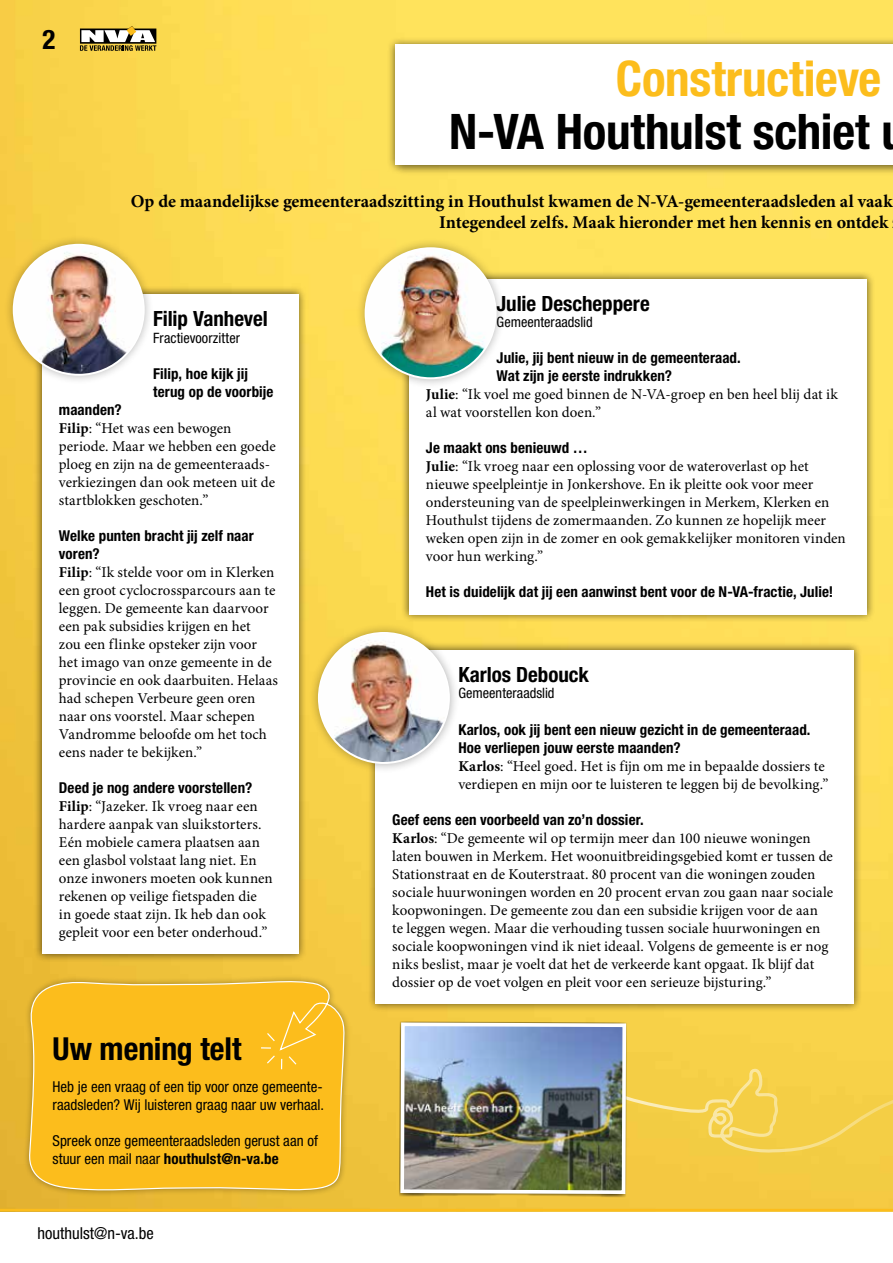
<style>
.page{position:relative;width:893px;height:1263px;background:#fff}
.page>*{position:absolute;margin:0;border:0;box-sizing:border-box;transform-origin:0 0}
.t1{font:700 condensed 49.05px "Helvetica Neue LT Std";letter-spacing:-.005em;color:#000}
.t2{font:700 condensed 49.05px "Helvetica Neue LT Std";letter-spacing:-.005em;color:#fcbd1c}
.t3{font:700 condensed 31.8px "Helvetica Neue LT Std";letter-spacing:-.005em;color:#000}
.t4{font:700 condensed 27px "Helvetica Neue LT Std";color:#000}
.t5{font:700 condensed 21px "Helvetica Neue LT Std";color:#000}
.t6{font:700 18px/21px "Minion Pro";letter-spacing:-.005em;color:#000;text-align:right}
.t7{font:condensed 16.5px "Helvetica Neue LT Std";color:#000}
.t8{font:15px/18px "Minion Pro";color:#000}
.t9{font:700 condensed 15px/18px "Helvetica Neue LT Std";letter-spacing:.005em;color:#000}
.t10{font:condensed 15px/18px "Helvetica Neue LT Std";color:#000}
.t11{font:condensed 14.25px "Helvetica Neue LT Std";color:#000}
.s1{font-weight:700}
</style>
<div class="page">
<img style="left:0;top:0;width:893px;height:1021px">
<div style="left:393px;top:42px;width:500px;height:135px;background:#fbdf5a"></div>
<div style="left:387px;top:36px;width:506px;height:137px;background:#000;opacity:.6"></div>
<div style="left:395px;top:45px;width:498px;height:120px;background:#fff"></div>
<svg style="left:26px;top:978px;width:320px;height:43px;background:#f7be29"></svg>
<div style="left:33px;top:286px;width:274px;height:676px;background:#000;opacity:.6"></div>
<div style="left:42px;top:294px;width:256px;height:660px;background:#fff"></div>
<div style="left:400px;top:270px;width:475px;height:353px;background:#000;opacity:.6"></div>
<div style="left:409px;top:279px;width:458px;height:335px;background:#fff"></div>
<div style="left:367px;top:641px;width:495px;height:371px;background:#000;opacity:.6"></div>
<div style="left:375px;top:650px;width:479px;height:353px;background:#fff"></div>
<div style="left:3px;top:234px;width:151px;height:151px;background:#000;opacity:.3"></div>
<img style="left:14px;top:245px;width:130px;height:130px;border-radius:65px">
<div style="left:355px;top:238px;width:151px;height:151px;background:#000;opacity:.3"></div>
<img style="left:366px;top:248px;width:130px;height:130px;border-radius:65px">
<div style="left:309px;top:623px;width:150px;height:150px;background:#000;opacity:.3"></div>
<img style="left:319px;top:633px;width:130px;height:130px;border-radius:65px">
<svg style="left:0;top:1021px;width:893px;height:190px;background:#dab649"></svg>
<svg style="left:80px;top:26px;width:76px;height:25px"></svg>
<h3 class="t4" style="left:43px;top:23px;width:14px">2</h3>
<h1 class="t2" style="left:616px;top:49px;width:267px">Constructieve</h1>
<h1 class="t1" style="left:449px;top:102px;width:422px">N-VA Houthulst schiet</h1>
<p class="t6" style="left:131px;top:190px;width:763px">Op de maandelijkse gemeenteraadszitting in Houthulst kwamen de N-VA-gemeenteraadsleden al vaak<br>Integendeel zelfs. Maak hieronder met hen kennis en ontdek</p>
<h3 class="t5" style="left:153px;top:306px;width:116px">Filip Vanhevel</h3>
<p class="t11" style="left:153px;top:330px;width:88px">Fractievoorzitter</p>
<p class="t9" style="left:153px;top:364px;width:122px">Filip, hoe kijk jij terug op de voorbije</p>
<p class="t9" style="left:59px;top:400px;width:64px">maanden?</p>
<p class="t8" style="left:59px;top:419px;width:218px"><span class="s1">Filip</span>: “Het was een bewogen periode. Maar we hebben een goede ploeg en zijn na de gemeenteraads&shy;verkiezingen dan ook meteen uit de startblokken geschoten.”</p>
<p class="t9" style="left:59px;top:526px;width:196px">Welke punten bracht jij zelf naar voren?</p>
<p class="t8" style="left:59px;top:563px;width:221px"><span class="s1">Filip</span>: “Ik stelde voor om in Klerken een groot cyclocrossparcours aan te leggen. De gemeente kan daarvoor een pak subsidies krijgen en het<br>zou een flinke opsteker zijn voor het imago van onze gemeente in de provincie en ook daarbuiten. Helaas had schepen Verbeure geen oren naar ons voorstel. Maar schepen<br>Vandromme beloofde om het toch eens nader te bekijken.”</p>
<p class="t9" style="left:59px;top:778px;width:195px">Deed je nog andere voorstellen?</p>
<p class="t8" style="left:59px;top:797px;width:215px"><span class="s1">Filip</span>: “Jazeker. Ik vroeg naar een hardere aanpak van sluikstorters.<br>Eén mobiele camera plaatsen aan een glasbol volstaat lang niet. En onze inwoners moeten ook kunnen rekenen op veilige fietspaden die in goede staat zijn. Ik heb dan ook gepleit voor een beter onderhoud.”</p>
<h2 class="t3" style="left:52px;top:1029px;width:190px">Uw mening telt</h2>
<p class="t10" style="left:52px;top:1077px;width:273px">Heb je een vraag of een tip voor onze gemeente&shy;raadsleden? Wij luisteren graag naar uw verhaal.</p>
<p class="t10" style="left:52px;top:1131px;width:267px">Spreek onze gemeenteraadsleden gerust aan of stuur een mail naar <span class="s1">houthulst@n-va.be</span></p>
<p class="t7" style="left:38px;top:1224px;width:118px">houthulst@n-va.be</p>
<h3 class="t5" style="left:497px;top:290px;width:155px">Julie Descheppere</h3>
<p class="t11" style="left:497px;top:314px;width:98px">Gemeenteraadslid</p>
<p class="t9" style="left:497px;top:349px;width:246px">Julie, jij bent nieuw in de gemeenteraad.<br>Wat zijn je eerste indrukken?</p>
<p class="t8" style="left:426px;top:386px;width:414px"><span class="s1">Julie</span>: “Ik voel me goed binnen de N-VA-groep en ben heel blij dat ik al wat voorstellen kon doen.”</p>
<p class="t9" style="left:426px;top:439px;width:163px">Je maakt ons benieuwd …</p>
<p class="t8" style="left:426px;top:458px;width:421px"><span class="s1">Julie</span>: “Ik vroeg naar een oplossing voor de wateroverlast op het nieuwe speelpleintje in Jonkershove. En ik pleitte ook voor meer ondersteuning van de speelpleinwerkingen in Merkem, Klerken en Houthulst tijdens de zomermaanden. Zo kunnen ze hopelijk meer weken open zijn in de zomer en ook gemakkelijker monitoren vinden voor hun werking.”</p>
<p class="t9" style="left:426px;top:583px;width:409px">Het is duidelijk dat jij een aanwinst bent voor de N-VA-fractie, Julie!</p>
<h3 class="t5" style="left:458px;top:662px;width:132px">Karlos Debouck</h3>
<p class="t11" style="left:458px;top:685px;width:98px">Gemeenteraadslid</p>
<p class="t9" style="left:458px;top:720px;width:354px">Karlos, ook jij bent een nieuw gezicht in de gemeenteraad.<br>Hoe verliepen jouw eerste maanden?</p>
<p class="t8" style="left:458px;top:757px;width:371px"><span class="s1">Karlos</span>: “Heel goed. Het is fijn om me in bepaalde dossiers te verdiepen en mijn oor te luisteren te leggen bij de bevolking.”</p>
<p class="t9" style="left:392px;top:810px;width:253px">Geef eens een voorbeeld van zo’n dossier.</p>
<p class="t8" style="left:392px;top:829px;width:443px"><span class="s1">Karlos</span>: “De gemeente wil op termijn meer dan 100 nieuwe woningen laten bouwen in Merkem. Het woonuitbreidingsgebied komt er tussen de Stationstraat en de Kouterstraat. 80 procent van die woningen zouden sociale huurwoningen worden en 20 procent ervan zou gaan naar sociale koopwoningen. De gemeente zou dan een subsidie krijgen voor de aan<br>te leggen wegen. Maar die verhouding tussen sociale huurwoningen en sociale koopwoningen vind ik niet ideaal. Volgens de gemeente is er nog niks beslist, maar je voelt dat het de verkeerde kant opgaat. Ik blijf dat dossier op de voet volgen en pleit voor een serieuze bijsturing.”</p>
</div>
